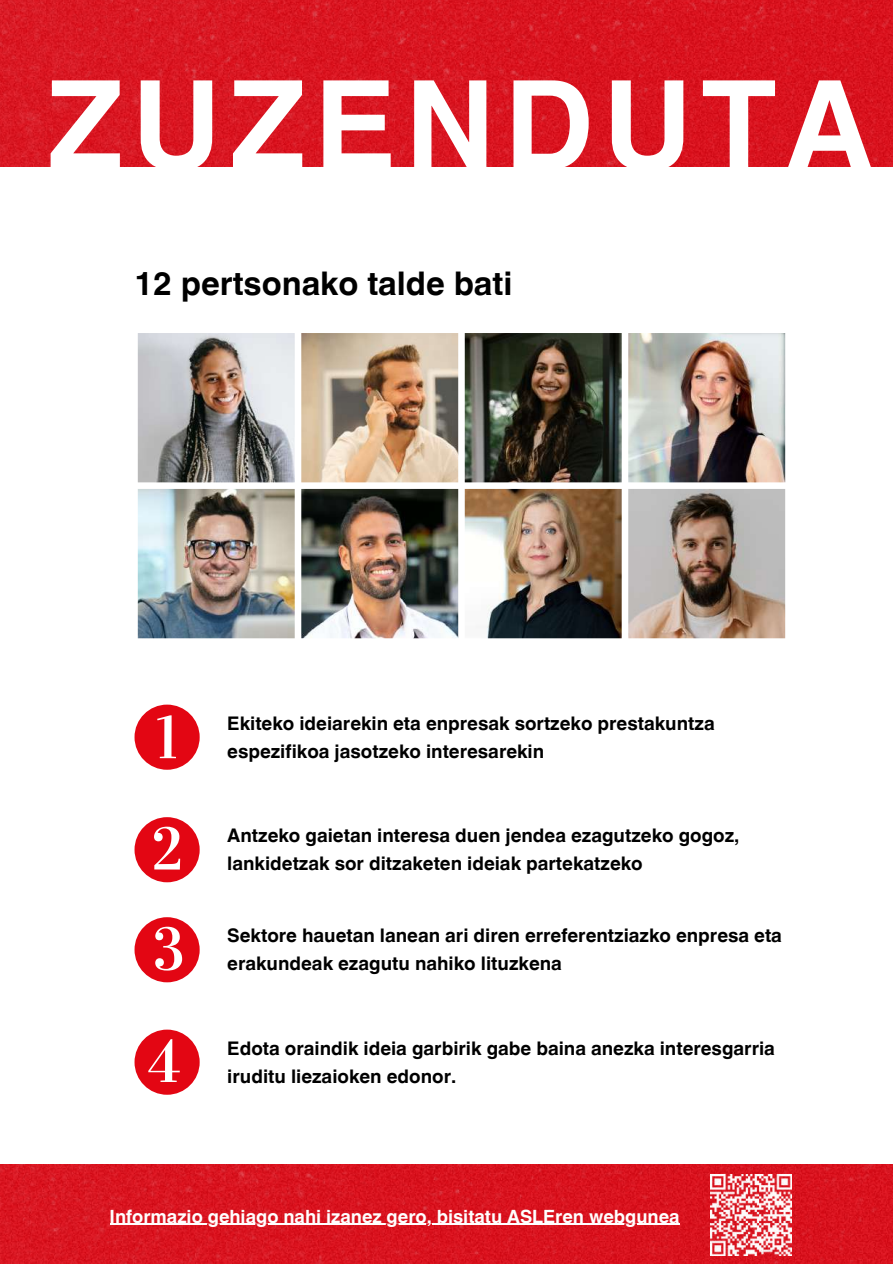
<style>
.page{position:relative;width:893px;height:1264px;background:#fff}
.page>*{position:absolute;margin:0;border:0;box-sizing:border-box;transform-origin:0 0}
.t1{font:700 123.45px "Helvetica World";letter-spacing:.075em;color:#fff}
.t2{font:700 32.55px "Helvetica World";color:#000}
.t3{font:700 18.75px/28.2px "Helvetica World";color:#000}
.t4{font:700 18.3px "Helvetica World";color:#fff}
</style>
<div class="page">
<img style="left:0;top:0;width:892px;height:167px">
<img style="left:137px;top:333px;width:649px;height:306px">
<svg style="left:134px;top:704px;width:66px;height:65px"></svg>
<svg style="left:134px;top:817px;width:66px;height:65px"></svg>
<svg style="left:134px;top:917px;width:66px;height:65px"></svg>
<img style="left:0;top:1164px;width:892px;height:99px">
<svg style="left:134px;top:1029px;width:66px;height:65px"></svg>
<img style="left:710px;top:1174px;width:81px;height:81px">
<hr style="left:110px;top:1223px;width:569px;height:1px;background:#fff">
<h1 class="t1" style="left:48px;top:24px;width:826px">ZUZENDUTA</h1>
<h2 class="t2" style="left:134px;top:256px;width:379px">12 pertsonako talde bati</h2>
<p class="t3" style="left:227px;top:707px;width:489px">Ekiteko ideiarekin eta enpresak sortzeko prestakuntza espezifikoa jasotzeko interesarekin</p>
<p class="t3" style="left:227px;top:819px;width:513px">Antzeko gaietan interesa duen jendea ezagutzeko gogoz, lankidetzak sor ditzaketen ideiak partekatzeko</p>
<p class="t3" style="left:227px;top:918px;width:556px">Sektore hauetan lanean ari diren erreferentziazko enpresa eta erakundeak ezagutu nahiko lituzkena</p>
<p class="t3" style="left:227px;top:1031px;width:549px">Edota oraindik ideia garbirik gabe baina anezka interesgarria iruditu liezaioken edonor.</p>
<p class="t4" style="left:110px;top:1201px;width:571px">Informazio gehiago nahi izanez gero, bisitatu ASLEren webgunea</p>
</div>
